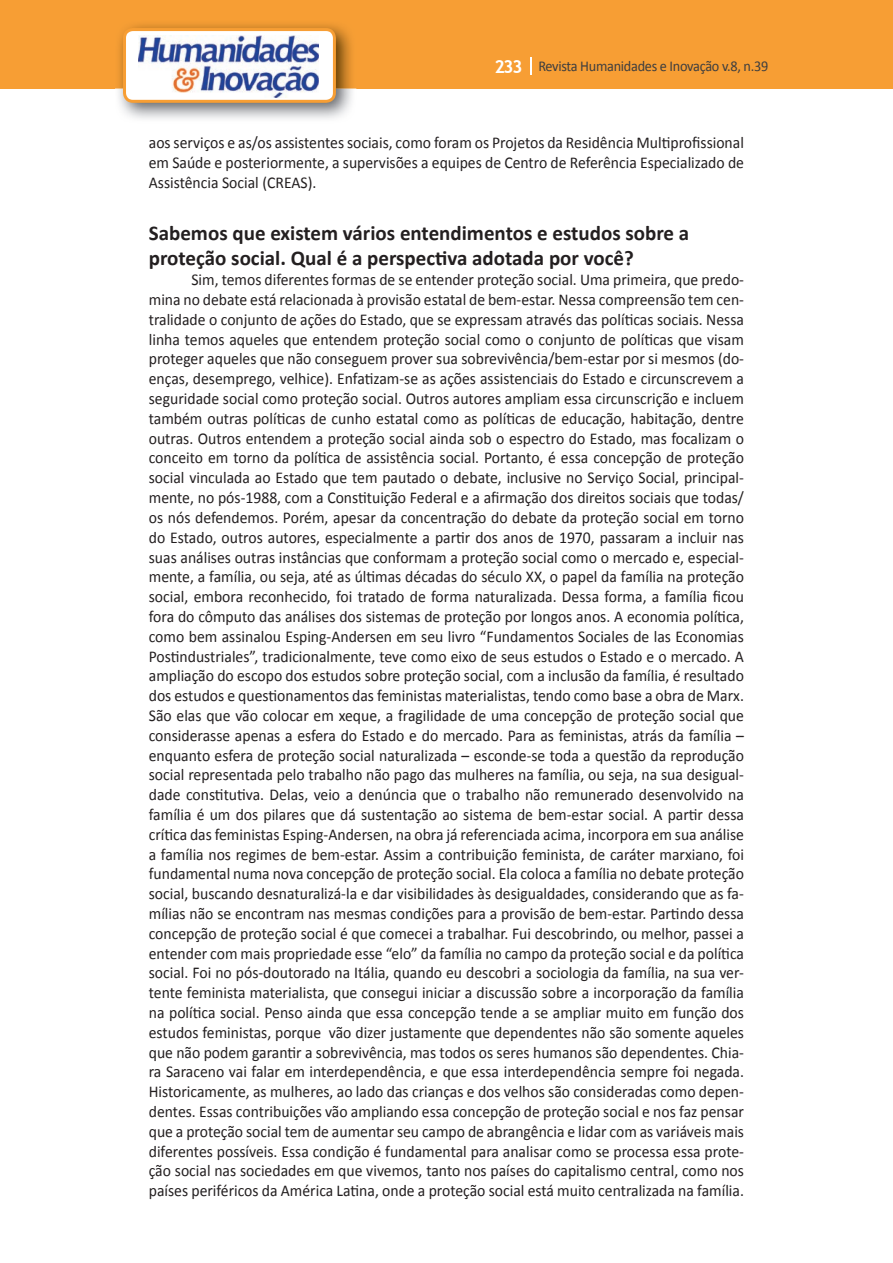
<style>
.page{position:relative;width:893px;height:1263px;background:#fff}
.page>*{position:absolute;margin:0;border:0;box-sizing:border-box;transform-origin:0 0}
.t1{font:700 21px/25.2px "Calibri";color:#231f20}
.t2{font:16.5px/19.8px "Calibri";color:#231f20;text-align:justify;scale:.95 1}
.t3{font:15px "Calibri";letter-spacing:-.02em;color:#3e3e3f;scale:.95 1}
.s1{font-family:"Trebuchet MS";font-weight:700;font-size:18px;color:#fff}
</style>
<div class="page">
<div style="left:0;top:0;width:893px;height:88px;background:#f79e34"></div>
<svg style="left:530px;top:57px;width:2px;height:18px"></svg>
<img style="left:115px;top:24px;width:241px;height:95px">
<svg style="left:123px;top:28px;width:213px;height:75px"></svg>
<p class="t3" style="left:495px;top:57px;width:290px"><span class="s1">233</span> Revista Humanidades e Inovação v.8, n.39</p>
<p class="t2" style="left:149px;top:133px;width:628px">aos serviços e as/os assistentes sociais, como foram os Projetos da Residência Multiprofissional em Saúde e posteriormente, a supervisões a equipes de Centro de Referência Especializado de Assistência Social (CREAS).</p>
<p class="t1" style="left:149px;top:221px;width:542px">Sabemos que existem vários entendimentos e estudos sobre a proteção social. Qual é a perspectiva adotada por você?</p>
<p class="t2" style="left:149px;top:270px;width:628px;text-indent:43px">Sim, temos diferentes formas de se entender proteção social. Uma primeira, que predo&shy;mina no debate está relacionada à provisão estatal de bem-estar. Nessa compreensão tem cen&shy;tralidade o conjunto de ações do Estado, que se expressam através das políticas sociais. Nessa linha temos aqueles que entendem proteção social como o conjunto de políticas que visam proteger aqueles que não conseguem prover sua sobrevivência/bem-estar por si mesmos (do&shy;enças, desemprego, velhice). Enfatizam-se as ações assistenciais do Estado e circunscrevem a seguridade social como proteção social. Outros autores ampliam essa circunscrição e incluem também outras políticas de cunho estatal como as políticas de educação, habitação, dentre outras. Outros entendem a proteção social ainda sob o espectro do Estado, mas focalizam o conceito em torno da política de assistência social. Portanto, é essa concepção de proteção social vinculada ao Estado que tem pautado o debate, inclusive no Serviço Social, principal&shy;mente, no pós-1988, com a Constituição Federal e a afirmação dos direitos sociais que todas/ os nós defendemos. Porém, apesar da concentração do debate da proteção social em torno do Estado, outros autores, especialmente a partir dos anos de 1970, passaram a incluir nas suas análises outras instâncias que conformam a proteção social como o mercado e, especial&shy;mente, a família, ou seja, até as últimas décadas do século XX, o papel da família na proteção social, embora reconhecido, foi tratado de forma naturalizada. Dessa forma, a família ficou fora do cômputo das análises dos sistemas de proteção por longos anos. A economia política, como bem assinalou Esping-Andersen em seu livro “Fundamentos Sociales de las Economias Postindustriales”, tradicionalmente, teve como eixo de seus estudos o Estado e o mercado. A ampliação do escopo dos estudos sobre proteção social, com a inclusão da família, é resultado dos estudos e questionamentos das feministas materialistas, tendo como base a obra de Marx.<br>São elas que vão colocar em xeque, a fragilidade de uma concepção de proteção social que considerasse apenas a esfera do Estado e do mercado. Para as feministas, atrás da família – enquanto esfera de proteção social naturalizada – esconde-se toda a questão da reprodução social representada pelo trabalho não pago das mulheres na família, ou seja, na sua desigual&shy;dade constitutiva. Delas, veio a denúncia que o trabalho não remunerado desenvolvido na família é um dos pilares que dá sustentação ao sistema de bem-estar social. A partir dessa crítica das feministas Esping-Andersen, na obra já referenciada acima, incorpora em sua análise a família nos regimes de bem-estar. Assim a contribuição feminista, de caráter marxiano, foi fundamental numa nova concepção de proteção social. Ela coloca a família no debate proteção social, buscando desnaturalizá-la e dar visibilidades às desigualdades, considerando que as fa&shy;mílias não se encontram nas mesmas condições para a provisão de bem-estar. Partindo dessa concepção de proteção social é que comecei a trabalhar. Fui descobrindo, ou melhor, passei a entender com mais propriedade esse “elo” da família no campo da proteção social e da política social. Foi no pós-doutorado na Itália, quando eu descobri a sociologia da família, na sua ver&shy;tente feminista materialista, que consegui iniciar a discussão sobre a incorporação da família na política social. Penso ainda que essa concepção tende a se ampliar muito em função dos estudos feministas, porque vão dizer justamente que dependentes não são somente aqueles que não podem garantir a sobrevivência, mas todos os seres humanos são dependentes. Chia&shy;ra Saraceno vai falar em interdependência, e que essa interdependência sempre foi negada.<br>Historicamente, as mulheres, ao lado das crianças e dos velhos são consideradas como depen&shy;dentes. Essas contribuições vão ampliando essa concepção de proteção social e nos faz pensar que a proteção social tem de aumentar seu campo de abrangência e lidar com as variáveis mais diferentes possíveis. Essa condição é fundamental para analisar como se processa essa prote&shy;ção social nas sociedades em que vivemos, tanto nos países do capitalismo central, como nos países periféricos da América Latina, onde a proteção social está muito centralizada na família.</p>
</div>
